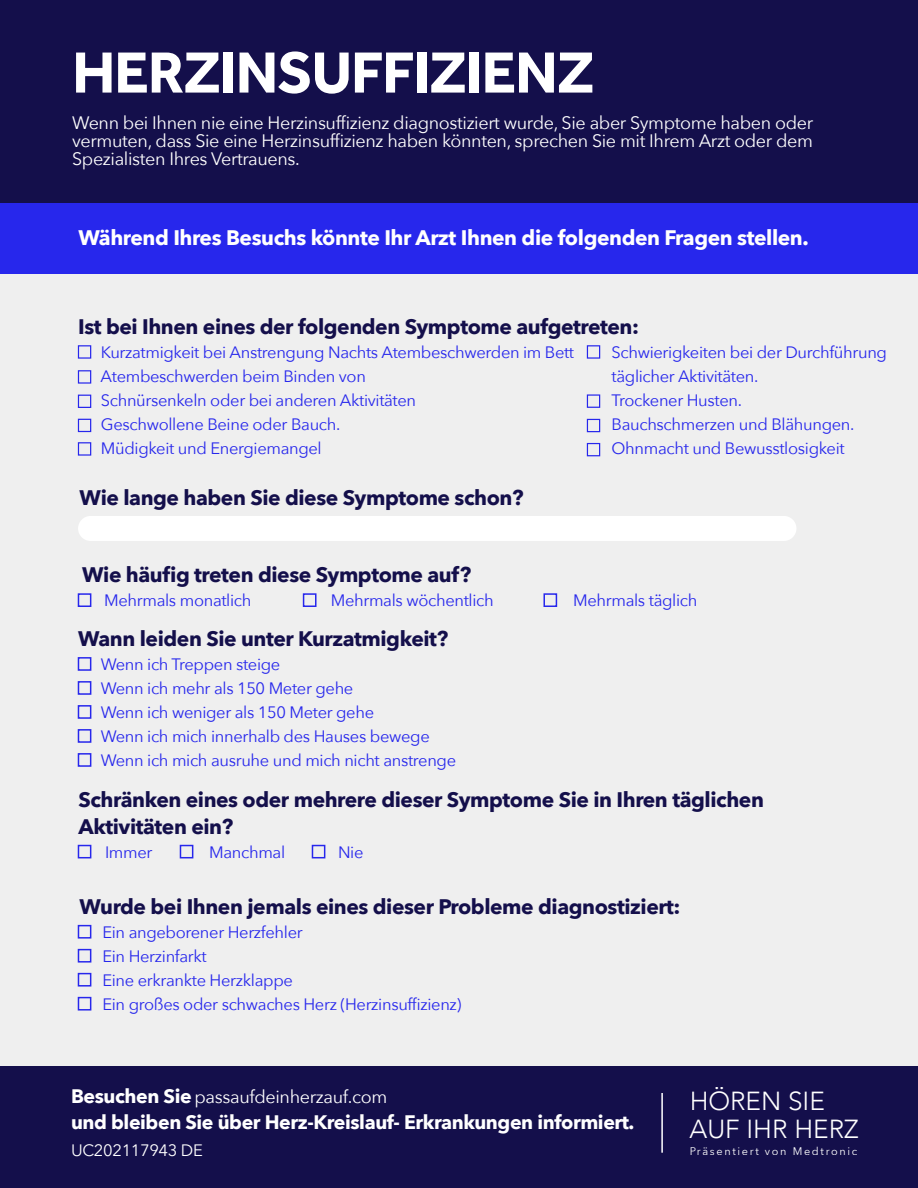
<style>
.page{position:relative;width:918px;height:1188px;background:#fff}
.page>*{position:absolute;margin:0;border:0;box-sizing:border-box;transform-origin:0 0}
.t1{font:700 60px "Effra";letter-spacing:-.02em;color:#fff}
.t2{font:300 26.1px/27.9px "Avenir";color:#fff}
.t3{font:700 21px/26.5px "Avenir Next";letter-spacing:-.02em;color:#140f4b}
.t4{font:700 21px "Avenir Next";letter-spacing:-.02em;color:#fff}
.t5{font:700 19.5px "Avenir Next";letter-spacing:-.02em;color:#fff}
.t6{font:18px/18px "Avenir Next";letter-spacing:-.02em;color:#fff;text-align:justify}
.t7{font:16.5px/24px "Avenir Next";letter-spacing:-.02em;color:#2727ec}
.t8{font:16.5px "Avenir Next";letter-spacing:-.02em;color:#fff}
.t9{font:10.95px "Avenir Next World";letter-spacing:.155em;color:#fff}
.s1{font-weight:700;font-size:19.5px}
</style>
<div class="page">
<div style="left:0;top:273px;width:918px;height:794px;background:#efefef"></div>
<div style="left:0;top:203px;width:918px;height:71px;background:#2727ec"></div>
<div style="left:0;top:0;width:918px;height:203px;background:#140f4b"></div>
<div style="left:78px;top:516px;width:718px;height:25px;background:#fff;border-radius:12px"></div>
<div style="left:78px;top:345px;width:13px;height:14px;border:1px solid #2727ec"></div>
<div style="left:78px;top:395px;width:13px;height:13px;border:1px solid #2727ec"></div>
<div style="left:78px;top:419px;width:13px;height:13px;border:1px solid #2727ec"></div>
<div style="left:78px;top:442px;width:13px;height:14px;border:1px solid #2727ec"></div>
<div style="left:78px;top:370px;width:13px;height:14px;border:1px solid #2727ec"></div>
<div style="left:587px;top:345px;width:13px;height:14px;border:1px solid #2727ec"></div>
<div style="left:587px;top:419px;width:13px;height:13px;border:1px solid #2727ec"></div>
<div style="left:587px;top:443px;width:13px;height:13px;border:1px solid #2727ec"></div>
<div style="left:587px;top:394px;width:13px;height:14px;border:1px solid #2727ec"></div>
<div style="left:78px;top:657px;width:13px;height:14px;border:2px solid #2727ec"></div>
<div style="left:78px;top:681px;width:13px;height:14px;border:2px solid #2727ec"></div>
<div style="left:78px;top:705px;width:13px;height:14px;border:2px solid #2727ec"></div>
<div style="left:78px;top:729px;width:13px;height:14px;border:2px solid #2727ec"></div>
<div style="left:78px;top:753px;width:13px;height:14px;border:2px solid #2727ec"></div>
<div style="left:78px;top:845px;width:13px;height:13px;border:2px solid #2727ec"></div>
<div style="left:180px;top:845px;width:13px;height:13px;border:2px solid #2727ec"></div>
<div style="left:312px;top:845px;width:13px;height:13px;border:2px solid #2727ec"></div>
<div style="left:78px;top:593px;width:13px;height:14px;border:2px solid #2727ec"></div>
<div style="left:303px;top:593px;width:14px;height:14px;border:2px solid #2727ec"></div>
<div style="left:543px;top:593px;width:14px;height:14px;border:2px solid #2727ec"></div>
<div style="left:78px;top:925px;width:13px;height:14px;border:2px solid #2727ec"></div>
<div style="left:78px;top:973px;width:13px;height:14px;border:2px solid #2727ec"></div>
<div style="left:78px;top:997px;width:13px;height:14px;border:2px solid #2727ec"></div>
<div style="left:78px;top:949px;width:13px;height:14px;border:2px solid #2727ec"></div>
<div style="left:0;top:1067px;width:918px;height:121px;background:#140f4b"></div>
<hr style="left:661px;top:1093px;width:2px;height:60px;background:#fff">
<h1 class="t1" style="left:72px;top:37px;width:524px">HERZINSUFFIZIENZ</h1>
<p class="t6" style="left:72px;top:113px;width:743px">Wenn bei Ihnen nie eine Herzinsuffizienz diagnostiziert wurde, Sie aber Symptome haben oder vermuten, dass Sie eine Herzinsuffizienz haben könnten, sprechen Sie mit Ihrem Arzt oder dem Spezialisten Ihres Vertrauens.</p>
<p class="t4" style="left:79px;top:220px;width:732px">Während Ihres Besuchs könnte Ihr Arzt Ihnen die folgenden Fragen stellen.</p>
<p class="t3" style="left:78px;top:313px;width:563px">Ist bei Ihnen eines der folgenden Symptome aufgetreten:</p>
<p class="t7" style="left:101px;top:340px;width:475px">Kurzatmigkeit bei Anstrengung Nachts Atembeschwerden im Bett Atembeschwerden beim Binden von<br>Schnürsenkeln oder bei anderen Aktivitäten<br>Geschwollene Beine oder Bauch.<br>Müdigkeit und Energiemangel</p>
<p class="t3" style="left:80px;top:484px;width:446px">Wie lange haben Sie diese Symptome schon?</p>
<p class="t7" style="left:612px;top:339px;width:277px">Schwierigkeiten bei der Durchführung täglicher Aktivitäten.<br>Trockener Husten.<br>Bauchschmerzen und Blähungen.<br>Ohnmacht und Bewusstlosigkeit</p>
<p class="t3" style="left:82px;top:561px;width:391px">Wie häufig treten diese Symptome auf?</p>
<p class="t7" style="left:104px;top:587px;width:149px">Mehrmals monatlich</p>
<p class="t7" style="left:331px;top:587px;width:165px">Mehrmals wöchentlich</p>
<p class="t7" style="left:573px;top:587px;width:126px">Mehrmals täglich</p>
<p class="t3" style="left:78px;top:625px;width:372px">Wann leiden Sie unter Kurzatmigkeit?</p>
<p class="t7" style="left:101px;top:651px;width:357px">Wenn ich Treppen steige<br>Wenn ich mehr als 150 Meter gehe<br>Wenn ich weniger als 150 Meter gehe<br>Wenn ich mich innerhalb des Hauses bewege Wenn ich mich ausruhe und mich nicht anstrenge</p>
<p class="t3" style="left:78px;top:786px;width:687px">Schränken eines oder mehrere dieser Symptome Sie in Ihren täglichen<br>Aktivitäten ein?</p>
<p class="t7" style="left:105px;top:839px;width:49px">Immer</p>
<p class="t7" style="left:209px;top:839px;width:78px">Manchmal</p>
<p class="t7" style="left:338px;top:839px;width:27px">Nie</p>
<p class="t3" style="left:80px;top:893px;width:602px">Wurde bei Ihnen jemals eines dieser Probleme diagnostiziert:</p>
<p class="t7" style="left:102px;top:920px;width:361px">Ein angeborener Herzfehler<br>Ein Herzinfarkt<br>Eine erkrankte Herzklappe<br>Ein großes oder schwaches Herz (Herzinsuffizienz)</p>
<p class="t6" style="left:71px;top:1087px;width:318px"><span class="s1">Besuchen Sie</span> passaufdeinherzauf.com</p>
<p class="t5" style="left:71px;top:1106px;width:565px">und bleiben Sie über Herz-Kreislauf- Erkrankungen informiert.</p>
<p class="t8" style="left:71px;top:1136px;width:133px">UC202117943 DE</p>
<h2 class="t2" style="left:689px;top:1087px;width:171px">HÖREN SIE<br>AUF IHR HERZ</h2>
<p class="t9" style="left:689px;top:1142px;width:169px">Präsentiert von Medtronic</p>
</div>
